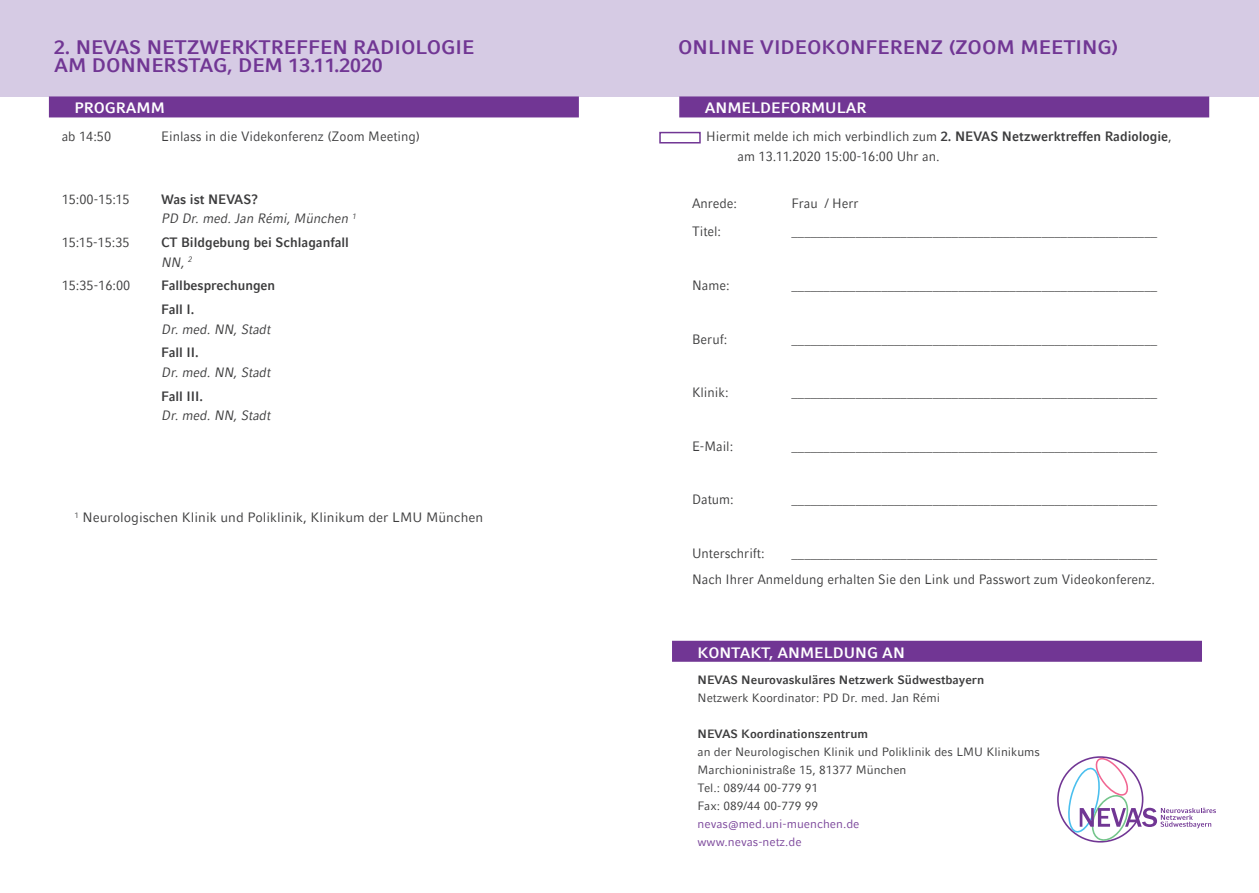
<style>
.page{position:relative;width:1259px;height:893px;background:#fff}
.page>*{position:absolute;margin:0;border:0;box-sizing:border-box;transform-origin:0 0}
.t1{font:700 19.5px/18px "LMU Compatil Fact";color:#713694}
.t2{font:700 15px "LMU Compatil Fact";color:#fff}
.t3{font:13.5px/19.5px "LMU Compatil Fact";color:#3c3c3d;scale:.95 1}
.t4{font:italic 13.5px/19.5px "LMU Compatil Fact";color:#3c3c3d;scale:.95 1}
.t5{font:700 13.5px/19.5px "LMU Compatil Fact";color:#3c3c3d;scale:.95 1}
.t6{font:13.5px "LMU Compatil Fact";color:#3c3c3d}
.t7{font:12px/18px "LMU Compatil Fact";color:#3c3c3d}
.t8{font:700 12px "LMU Compatil Fact";color:#3c3c3d}
.t9{font:12px/18px "LMU Compatil Fact";color:#7a459a}
.s1{font-weight:700;font-style:normal}
.s2{font-weight:400;font-style:italic}
.s3{font-weight:700}
</style>
<div class="page">
<div style="left:0;top:0;width:1259px;height:96px;background:#d6cbe4"></div>
<div style="left:49px;top:96px;width:530px;height:21px;background:#713694"></div>
<div style="left:679px;top:96px;width:530px;height:21px;background:#713694"></div>
<div style="left:672px;top:641px;width:530px;height:21px;background:#713694"></div>
<svg style="left:1057px;top:756px;width:159px;height:87px"></svg>
<div style="left:659px;top:132px;width:42px;height:12px;border:2px solid #713694"></div>
<h1 class="t1" style="left:54px;top:38px;width:422px">2. NEVAS NETZWERKTREFFEN RADIOLOGIE<br>AM DONNERSTAG, DEM 13.11.2020</h1>
<h1 class="t1" style="left:678px;top:38px;width:442px">ONLINE VIDEOKONFERENZ (ZOOM MEETING)</h1>
<p class="t2" style="left:74px;top:99px;width:92px">PROGRAMM</p>
<p class="t3" style="left:62px;top:127px;width:54px">ab 14:50</p>
<p class="t3" style="left:161px;top:127px;width:274px">Einlass in die Videkonferenz (Zoom Meeting)</p>
<p class="t3" style="left:62px;top:189px;width:73px">15:00-15:15</p>
<p class="t4" style="left:161px;top:189px;width:206px"><span class="s1">Was ist NEVAS?<br></span>PD Dr. med. Jan Rémi, München <sup>1</sup></p>
<p class="t3" style="left:62px;top:232px;width:73px">15:15-15:35</p>
<p class="t5" style="left:161px;top:232px;width:199px">CT Bildgebung bei Schlaganfall<br><span class="s2">NN,</span> <sup>2</sup></p>
<p class="t3" style="left:62px;top:276px;width:74px">15:35-16:00</p>
<p class="t5" style="left:161px;top:274px;width:122px;line-height:23.7px">Fallbesprechungen<br>Fall I.</p>
<p class="t4" style="left:161px;top:319px;width:116px">Dr. med. NN, Stadt</p>
<p class="t5" style="left:161px;top:343px;width:41px">Fall II.</p>
<p class="t4" style="left:161px;top:362px;width:116px">Dr. med. NN, Stadt</p>
<p class="t5" style="left:161px;top:386px;width:46px">Fall III.</p>
<p class="t4" style="left:161px;top:406px;width:116px">Dr. med. NN, Stadt</p>
<p class="t6" style="left:74px;top:509px;width:410px"><sup>1</sup> Neurologischen Klinik und Poliklinik, Klinikum der LMU München</p>
<p class="t2" style="left:705px;top:99px;width:163px">ANMELDEFORMULAR</p>
<p class="t3" style="left:737px;top:127px;width:458px;text-indent:-31px">Hiermit melde ich mich verbindlich zum <span class="s3">2. NEVAS Netzwerktreffen Radiologie</span>, am 13.11.2020 15:00-16:00 Uhr an.</p>
<p class="t3" style="left:692px;top:194px;width:49px">Anrede:</p>
<p class="t3" style="left:791px;top:194px;width:72px">Frau / Herr</p>
<p class="t3" style="left:692px;top:222px;width:32px">Titel:</p>
<p class="t3" style="left:791px;top:222px;width:386px">_________________________________________________________</p>
<p class="t3" style="left:692px;top:275px;width:41px">Name:</p>
<p class="t3" style="left:692px;top:329px;width:39px">Beruf:</p>
<p class="t3" style="left:692px;top:382px;width:40px">Klinik:</p>
<p class="t3" style="left:692px;top:436px;width:45px">E-Mail:</p>
<p class="t3" style="left:692px;top:489px;width:45px">Datum:</p>
<p class="t3" style="left:791px;top:275px;width:386px">_________________________________________________________</p>
<p class="t3" style="left:791px;top:329px;width:386px">_________________________________________________________</p>
<p class="t3" style="left:791px;top:382px;width:386px">_________________________________________________________</p>
<p class="t3" style="left:791px;top:436px;width:386px">_________________________________________________________</p>
<p class="t3" style="left:791px;top:489px;width:386px">_________________________________________________________</p>
<p class="t3" style="left:692px;top:543px;width:78px">Unterschrift:</p>
<p class="t3" style="left:692px;top:539px;width:491px;line-height:26.7px;text-align:right">_________________________________________________________<br>Nach Ihrer Anmeldung erhalten Sie den Link und Passwort zum Videokonferenz.</p>
<p class="t2" style="left:697px;top:643px;width:209px">KONTAKT, ANMELDUNG AN</p>
<p class="t8" style="left:697px;top:673px;width:288px">NEVAS Neurovaskuläres Netzwerk Südwestbayern</p>
<p class="t7" style="left:697px;top:689px;width:244px">Netzwerk Koordinator: PD Dr. med. Jan Rémi</p>
<p class="t8" style="left:697px;top:727px;width:172px">NEVAS Koordinationszentrum</p>
<p class="t7" style="left:697px;top:743px;width:344px">an der Neurologischen Klinik und Poliklinik des LMU Klinikums Marchioninistraße 15, 81377 München<br>Tel.: 089/44 00-779 91<br>Fax: 089/44 00-779 99</p>
<p class="t9" style="left:697px;top:815px;width:163px">nevas@med.uni-muenchen.de www.nevas-netz.de</p>
</div>
